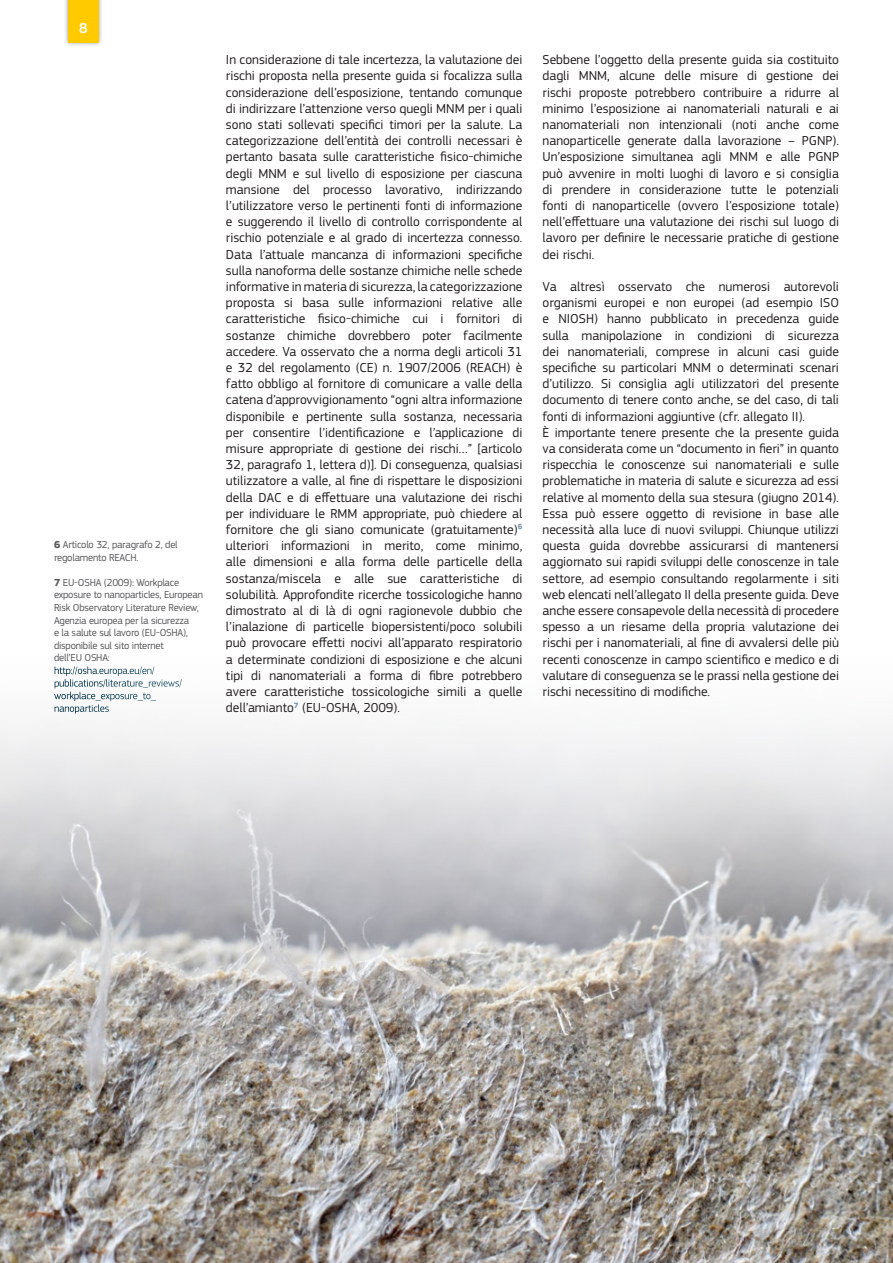
<style>
.page{position:relative;width:893px;height:1263px;background:#fff}
.page>*{position:absolute;margin:0;border:0;box-sizing:border-box;transform-origin:0 0}
.t1{font:500 15px "EC Square Sans Pro";color:#fff}
.t2{font:13.5px/16.2px "EC Square Sans Pro";color:#231f20;text-align:justify}
.t3{font:10.5px/12.6px "EC Square Sans Pro";letter-spacing:-.02em;color:#57585a}
.s1{font-weight:700}
.s2{color:#fff}
</style>
<div class="page">
<div style="left:63px;top:0;width:40px;height:47px;background:#231f20;opacity:.5"></div>
<div style="left:68px;top:0;width:31px;height:43px;background:#ffca00"></div>
<img style="left:0;top:724px;width:893px;height:539px">
<p class="t1" style="left:79px;top:19px;width:10px">8</p>
<p class="t3" style="left:54px;top:538px;width:125px"><span class="s1">6</span> Articolo 32, paragrafo 2, del regolamento REACH.</p>
<p class="t3" style="left:54px;top:576px;width:151px"><span class="s1">7</span> EU-OSHA (2009): Workplace exposure to nanoparticles, European<br>Risk Observatory Literature Review,<br>Agenzia europea per la sicurezza<br>e la salute sul lavoro (EU-OSHA), disponibile sul sito internet<br>dell’EU OSHA: <span class="s2">http://osha.europa.eu/en/ publications/literature_reviews/ workplace_exposure_to_ nanoparticles</span></p>
<p class="t2" style="left:226px;top:52px;width:298px">In considerazione di tale incertezza, la valutazione dei rischi proposta nella presente guida si focalizza sulla considerazione dell’esposizione, tentando comunque di indirizzare l’attenzione verso quegli MNM per i quali sono stati sollevati specifici timori per la salute. La categorizzazione dell’entità dei controlli necessari è pertanto basata sulle caratteristiche fisico-chimiche degli MNM e sul livello di esposizione per ciascuna mansione del processo lavorativo, indirizzando l’utilizzatore verso le pertinenti fonti di informazione e suggerendo il livello di controllo corrispondente al rischio potenziale e al grado di incertezza connesso.<br>Data l’attuale mancanza di informazioni specifiche sulla nanoforma delle sostanze chimiche nelle schede informative in materia di sicurezza, la categorizzazione proposta si basa sulle informazioni relative alle caratteristiche fisico-chimiche cui i fornitori di sostanze chimiche dovrebbero poter facilmente accedere. Va osservato che a norma degli articoli 31 e 32 del regolamento (CE) n. 1907/2006 (REACH) è fatto obbligo al fornitore di comunicare a valle della catena d’approvvigionamento “ogni altra informazione disponibile e pertinente sulla sostanza, necessaria per consentire l’identificazione e l’applicazione di misure appropriate di gestione dei rischi…” [articolo 32, paragrafo 1, lettera d)]. Di conseguenza, qualsiasi utilizzatore a valle, al fine di rispettare le disposizioni della DAC e di effettuare una valutazione dei rischi per individuare le RMM appropriate, può chiedere al fornitore che gli siano comunicate (gratuitamente)<sup>6 </sup>ulteriori informazioni in merito, come minimo, alle dimensioni e alla forma delle particelle della sostanza/miscela e alle sue caratteristiche di solubilità. Approfondite ricerche tossicologiche hanno dimostrato al di là di ogni ragionevole dubbio che l’inalazione di particelle biopersistenti/poco solubili può provocare effetti nocivi all’apparato respiratorio a determinate condizioni di esposizione e che alcuni tipi di nanomateriali a forma di fibre potrebbero avere caratteristiche tossicologiche simili a quelle dell’amianto<sup>7</sup> (EU-OSHA, 2009).</p>
<p class="t2" style="left:543px;top:52px;width:298px">Sebbene l’oggetto della presente guida sia costituito dagli MNM, alcune delle misure di gestione dei rischi proposte potrebbero contribuire a ridurre al minimo l’esposizione ai nanomateriali naturali e ai nanomateriali non intenzionali (noti anche come nanoparticelle generate dalla lavorazione – PGNP).<br>Un’esposizione simultanea agli MNM e alle PGNP può avvenire in molti luoghi di lavoro e si consiglia di prendere in considerazione tutte le potenziali fonti di nanoparticelle (ovvero l’esposizione totale) nell’effettuare una valutazione dei rischi sul luogo di lavoro per definire le necessarie pratiche di gestione dei rischi.</p>
<p class="t2" style="left:543px;top:278px;width:298px;text-align:left">Va altresì osservato che numerosi autorevoli organismi europei e non europei (ad esempio ISO e NIOSH) hanno pubblicato in precedenza guide sulla manipolazione in condizioni di sicurezza dei nanomateriali, comprese in alcuni casi guide specifiche su particolari MNM o determinati scenari d’utilizzo. Si consiglia agli utilizzatori del presente documento di tenere conto anche, se del caso, di tali fonti di informazioni aggiuntive (cfr. allegato II).<br>È importante tenere presente che la presente guida va considerata come un “documento in fieri” in quanto rispecchia le conoscenze sui nanomateriali e sulle problematiche in materia di salute e sicurezza ad essi relative al momento della sua stesura (giugno 2014).<br>Essa può essere oggetto di revisione in base alle necessità alla luce di nuovi sviluppi. Chiunque utilizzi questa guida dovrebbe assicurarsi di mantenersi aggiornato sui rapidi sviluppi delle conoscenze in tale settore, ad esempio consultando regolarmente i siti web elencati nell’allegato II della presente guida. Deve anche essere consapevole della necessità di procedere spesso a un riesame della propria valutazione dei rischi per i nanomateriali, al fine di avvalersi delle più recenti conoscenze in campo scientifico e medico e di valutare di conseguenza se le prassi nella gestione dei rischi necessitino di modifiche.</p>
</div>
